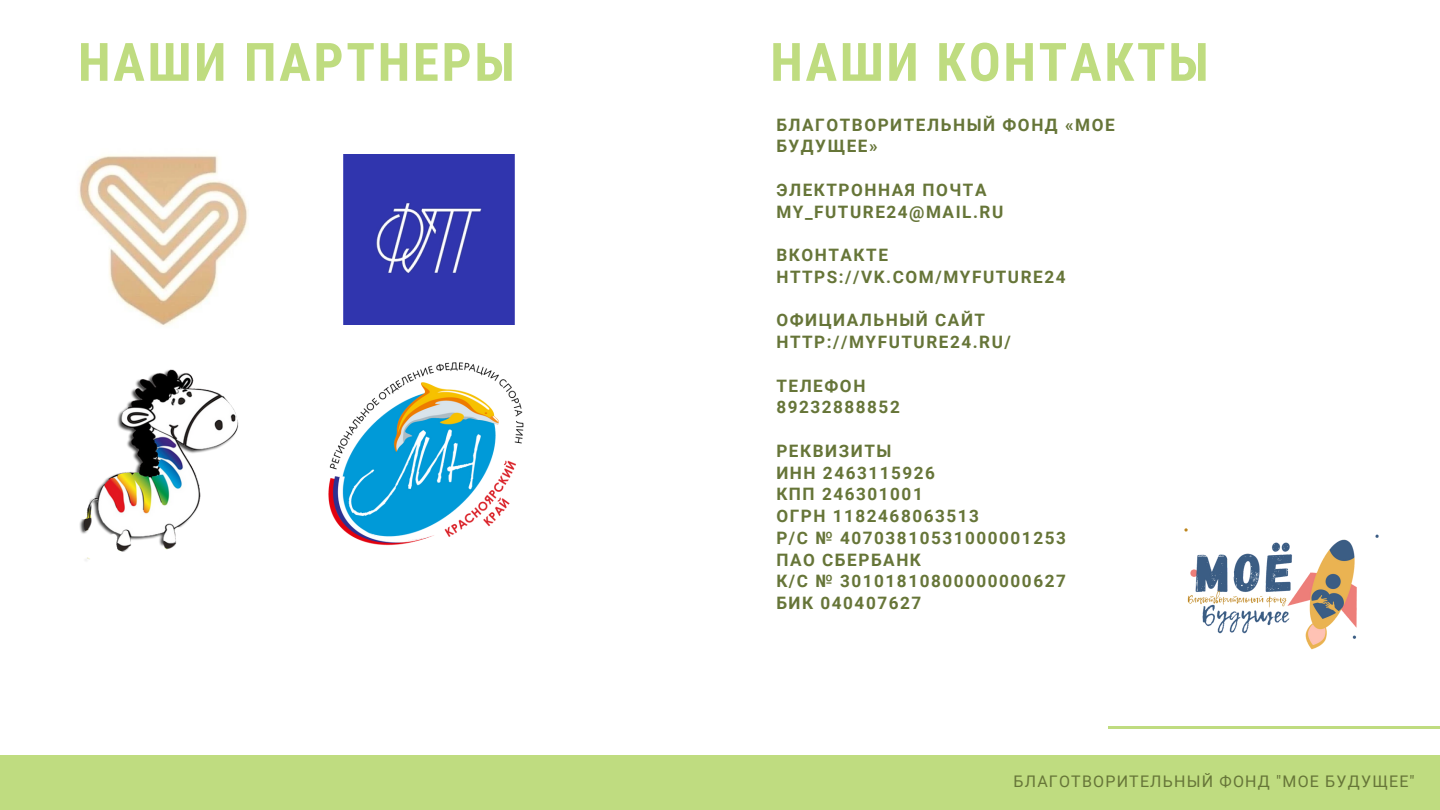
<style>
.page{position:relative;width:1440px;height:810px;background:#fff}
.page>*{position:absolute;margin:0;border:0;box-sizing:border-box;transform-origin:0 0}
.t1{font:700 53px "Roboto Condensed";letter-spacing:.05em;color:#bfdc80}
.t2{font:700 17.1px/21.8px "Roboto";letter-spacing:.09em;color:#667538}
.t3{font:16px "Roboto";letter-spacing:.075em;color:#667538}
</style>
<div class="page">
<hr style="left:1108px;top:726px;width:332px;height:3px;background:#bfdc80">
<div style="left:0;top:755px;width:1440px;height:55px;background:#bfdc80"></div>
<img style="left:1184px;top:528px;width:195px;height:122px">
<img style="left:79px;top:155px;width:170px;height:72px">
<img style="left:344px;top:154px;width:171px;height:171px">
<img style="left:329px;top:362px;width:195px;height:184px">
<img style="left:79px;top:227px;width:168px;height:334px">
<h1 class="t1" style="left:78px;top:32px;width:438px">НАШИ ПАРТНЕРЫ</h1>
<h1 class="t1" style="left:770px;top:32px;width:440px">НАШИ КОНТАКТЫ</h1>
<p class="t2" style="left:776px;top:114px;width:340px">БЛАГОТВОРИТЕЛЬНЫЙ ФОНД «МОЕ<br>БУДУЩЕЕ»</p>
<p class="t2" style="left:776px;top:179px;width:228px">ЭЛЕКТРОННАЯ ПОЧТА<br>MY_FUTURE24@MAIL.RU</p>
<p class="t2" style="left:776px;top:244px;width:291px">ВКОНТАКТЕ<br>HTTPS://VK.COM/MYFUTURE24</p>
<p class="t2" style="left:776px;top:310px;width:236px">ОФИЦИАЛЬНЫЙ САЙТ<br>HTTP://MYFUTURE24.RU/</p>
<p class="t2" style="left:776px;top:375px;width:125px">ТЕЛЕФОН<br>89232888852</p>
<p class="t2" style="left:776px;top:440px;width:291px">РЕКВИЗИТЫ<br>ИНН 2463115926<br>КПП 246301001<br>ОГРН 1182468063513<br>Р/С № 40703810531000001253<br>ПАО СБЕРБАНК<br>К/С № 30101810800000000627<br>БИК 040407627</p>
<p class="t3" style="left:1014px;top:772px;width:403px">БЛАГОТВОРИТЕЛЬНЫЙ ФОНД "МОЕ БУДУЩЕЕ"</p>
</div>
